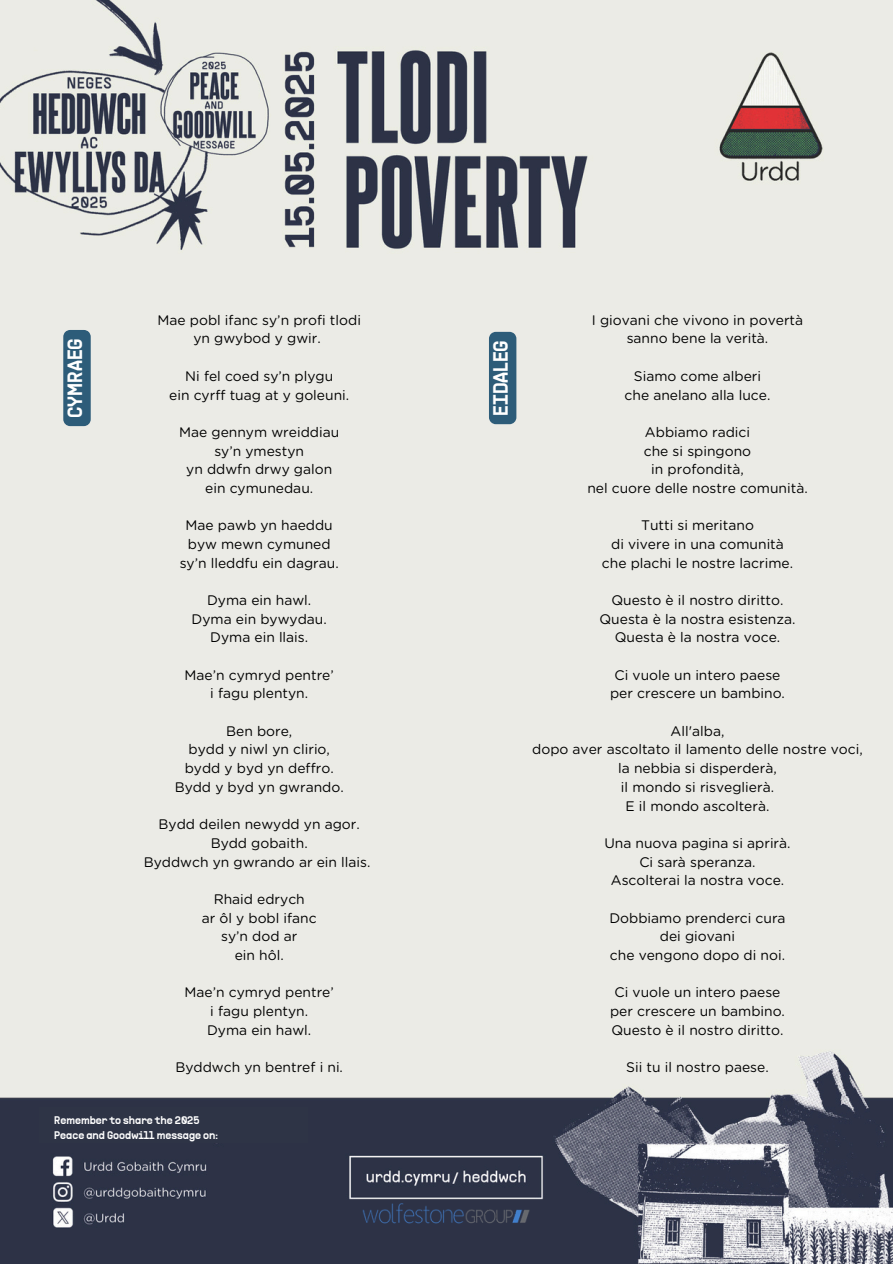
<style>
.page{position:relative;width:894px;height:1264px;background:#fff}
.page>*{position:absolute;margin:0;border:0;box-sizing:border-box;transform-origin:0 0}
.t1{font:600 20.7px "PP Supply Sans";color:#fff}
.t2{font:13.8px/18.6px "Gotham Rounded";color:#000;text-align:center}
.t3{font:600 11.1px "PP Supply Sans";color:#fff}
</style>
<div class="page">
<img style="left:0;top:0;width:892px;height:1263px">
<div style="left:40px;top:1107px;width:267px;height:35px;background:#2e3446"></div>
<img style="left:362px;top:1200px;width:168px;height:30px">
<svg style="left:63px;top:330px;width:28px;height:96px;background:#33607c"></svg>
<div style="left:489px;top:332px;width:27px;height:92px;background:#2d5c79"></div>
<h2 class="t2" style="left:157px;top:311px;width:205px">Mae pobl ifanc sy’n profi tlodi yn gwybod y gwir.</h2>
<h2 class="t2" style="left:169px;top:367px;width:181px">Ni fel coed sy’n plygu<br>ein cyrff tuag at y goleuni.</h2>
<h2 class="t2" style="left:179px;top:423px;width:161px">Mae gennym wreiddiau sy’n ymestyn<br>yn ddwfn drwy galon ein cymunedau.</h2>
<h2 class="t2" style="left:180px;top:517px;width:160px">Mae pawb yn haeddu byw mewn cymuned sy’n lleddfu ein dagrau.</h2>
<h2 class="t2" style="left:191px;top:591px;width:137px">Dyma ein hawl.<br>Dyma ein bywydau.<br>Dyma ein llais.</h2>
<h2 class="t2" style="left:184px;top:666px;width:151px">Mae’n cymryd pentre’ i fagu plentyn.</h2>
<h2 class="t2" style="left:226px;top:722px;width:68px">Ben bore,</h2>
<h2 class="t2" style="left:175px;top:741px;width:170px">bydd y niwl yn clirio, bydd y byd yn deffro.<br>Bydd y byd yn gwrando.</h2>
<h2 class="t2" style="left:158px;top:815px;width:203px">Bydd deilen newydd yn agor.</h2>
<h2 class="t2" style="left:144px;top:834px;width:228px">Bydd gobaith.<br>Byddwch yn gwrando ar ein llais.</h2>
<h2 class="t2" style="left:214px;top:890px;width:92px">Rhaid edrych</h2>
<h2 class="t2" style="left:202px;top:909px;width:116px">ar ôl y bobl ifanc sy’n dod ar<br>ein hôl.</h2>
<h2 class="t2" style="left:184px;top:983px;width:151px">Mae’n cymryd pentre’</h2>
<h2 class="t2" style="left:207px;top:1002px;width:106px;text-align:left">i fagu plentyn.<br>Dyma ein hawl.</h2>
<h2 class="t2" style="left:175px;top:1058px;width:169px">Byddwch yn bentref i ni.</h2>
<p class="t1" style="left:67px;top:418px;width:81px;rotate:-90deg">CYMRAEG</p>
<h1 class="t1" style="left:493px;top:416px;width:77px;rotate:-90deg">EIDALEG</h1>
<p class="t3" style="left:54px;top:1116px;width:147px">Remember to share the 2025</p>
<p class="t3" style="left:54px;top:1131px;width:165px">Peace and Goodwill message on:</p>
<h1 class="t2" style="left:591px;top:311px;width:213px">I giovani che vivono in povertà sanno bene la verità.</h1>
<h2 class="t2" style="left:624px;top:367px;width:147px">Siamo come alberi che anelano alla luce.</h2>
<h2 class="t2" style="left:587px;top:423px;width:222px">Abbiamo radici<br>che si spingono<br>in profondità,<br>nel cuore delle nostre comunità.</h2>
<h2 class="t2" style="left:601px;top:517px;width:193px">Tutti si meritano<br>di vivere in una comunità che plachi le nostre lacrime.</h2>
<h2 class="t2" style="left:599px;top:591px;width:197px">Questo è il nostro diritto.<br>Questa è la nostra esistenza.<br>Questa è la nostra voce.</h2>
<h2 class="t2" style="left:610px;top:666px;width:176px">Ci vuole un intero paese per crescere un bambino.</h2>
<h2 class="t2" style="left:670px;top:722px;width:55px">All'alba,</h2>
<h2 class="t2" style="left:532px;top:741px;width:332px">dopo aver ascoltato il lamento delle nostre voci, la nebbia si disperderà,<br>il mondo si risveglierà.<br>E il mondo ascolterà.</h2>
<h2 class="t2" style="left:604px;top:834px;width:188px">Una nuova pagina si aprirà.</h2>
<h2 class="t2" style="left:610px;top:853px;width:175px">Ci sarà speranza.<br>Ascolterai la nostra voce.</h2>
<h2 class="t2" style="left:609px;top:909px;width:178px">Dobbiamo prenderci cura</h2>
<h2 class="t2" style="left:609px;top:927px;width:177px">dei giovani<br>che vengono dopo di noi.</h2>
<h2 class="t2" style="left:614px;top:983px;width:167px">Ci vuole un intero paese</h2>
<h2 class="t2" style="left:610px;top:1002px;width:176px;text-align:left">per crescere un bambino.<br>Questo è il nostro diritto.</h2>
<h2 class="t2" style="left:626px;top:1058px;width:144px">Sii tu il nostro paese.</h2>
</div>
